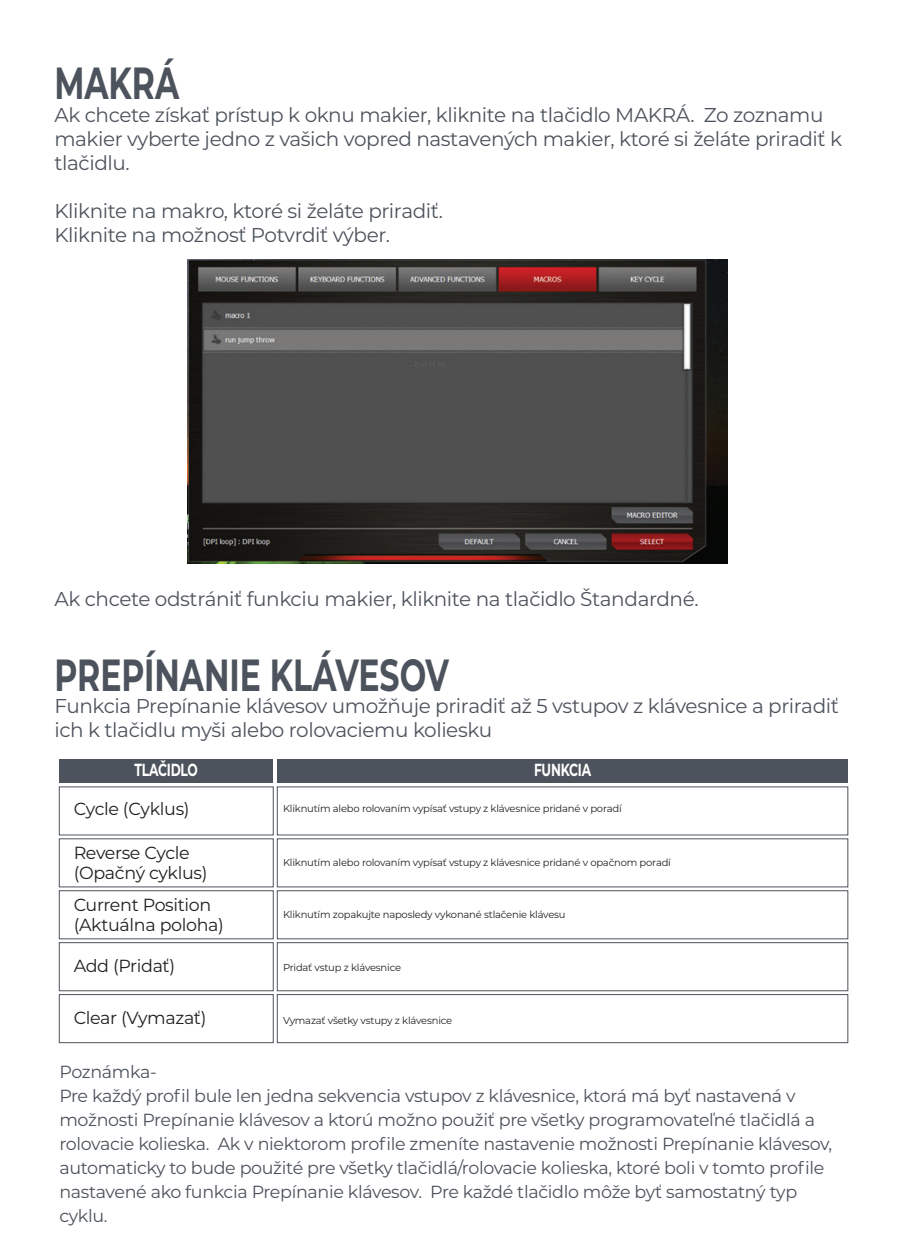
<style>
.page{position:relative;width:900px;height:1260px;background:#fff}
.page>*{position:absolute;margin:0;border:0;box-sizing:border-box;transform-origin:0 0}
.t1{font:700 45px "Montserrat";color:#4d535c;scale:.7 1}
.t2{font:20px/24px "Montserrat";letter-spacing:-.02em;color:#4d535c}
.t3{font:17.5px/24px "Montserrat";letter-spacing:-.02em;color:#4d535c}
.t4{font:17.5px/20px "Montserrat";letter-spacing:-.02em;color:#231f20}
.t5{font:700 17.5px "Montserrat";letter-spacing:-.02em;color:#fff;scale:.7 1}
.t6{font:10px "Montserrat";letter-spacing:-.02em;color:#231f20}
</style>
<div class="page">
<img style="left:188px;top:260px;width:540px;height:303px">
<div style="left:59px;top:759px;width:214px;height:24px;background:#4d535c"></div>
<div style="left:277px;top:759px;width:571px;height:24px;background:#4d535c"></div>
<div style="left:59px;top:890px;width:215px;height:49px;border:1px solid #4d535c"></div>
<div style="left:277px;top:890px;width:571px;height:49px;border:1px solid #4d535c"></div>
<div style="left:59px;top:942px;width:215px;height:49px;border:1px solid #4d535c"></div>
<div style="left:277px;top:942px;width:571px;height:49px;border:1px solid #4d535c"></div>
<div style="left:59px;top:994px;width:215px;height:49px;border:1px solid #4d535c"></div>
<div style="left:277px;top:994px;width:571px;height:49px;border:1px solid #4d535c"></div>
<h1 class="t1" style="left:54px;top:50px;width:180px">MAKRÁ</h1>
<p class="t2" style="left:54px;top:102px;width:789px">Ak chcete získať prístup k oknu makier, kliknite na tlačidlo MAKRÁ. Zo zoznamu makier vyberte jedno z vašich vopred nastavených makier, ktoré si želáte priradiť k tlačidlu.</p>
<p class="t2" style="left:54px;top:198px;width:390px">Kliknite na makro, ktoré si želáte priradiť.<br>Kliknite na možnosť Potvrdiť výber.</p>
<p class="t2" style="left:54px;top:586px;width:646px">Ak chcete odstrániť funkciu makier, kliknite na tlačidlo Štandardné.</p>
<h1 class="t1" style="left:54px;top:643px;width:565px">PREPÍNANIE KLÁVESOV</h1>
<p class="t2" style="left:54px;top:693px;width:786px">Funkcia Prepínanie klávesov umožňuje priradiť až 5 vstupov z klávesnice a priradiť ich k tlačidlu myši alebo rolovaciemu koliesku</p>
<p class="t5" style="left:135px;top:757px;width:92px">TLAČIDLO</p>
<p class="t5" style="left:534px;top:757px;width:83px">FUNKCIA</p>
<p class="t4" style="left:74px;top:798px;width:117px">Cycle (Cyklus)</p>
<p class="t6" style="left:283px;top:802px;width:340px">Kliknutím alebo rolovaním vypísať vstupy z klávesnice pridané v poradí</p>
<p class="t4" style="left:74px;top:842px;width:135px">Reverse Cycle (Opačný cyklus)</p>
<p class="t4" style="left:74px;top:894px;width:152px">Current Position (Aktuálna poloha)</p>
<p class="t4" style="left:74px;top:955px;width:103px">Add (Pridať)</p>
<p class="t4" style="left:74px;top:1008px;width:134px">Clear (Vymazať)</p>
<p class="t6" style="left:283px;top:856px;width:389px">Kliknutím alebo rolovaním vypísať vstupy z klávesnice pridané v opačnom poradí</p>
<p class="t6" style="left:283px;top:908px;width:284px">Kliknutím zopakujte naposledy vykonané stlačenie klávesu</p>
<p class="t6" style="left:283px;top:960px;width:120px">Pridať vstup z klávesnice</p>
<p class="t6" style="left:283px;top:1013px;width:171px">Vymazať všetky vstupy z klávesnice</p>
<p class="t3" style="left:59px;top:1059px;width:774px">Poznámka-<br>Pre každý profil bule len jedna sekvencia vstupov z klávesnice, ktorá má byť nastavená v možnosti Prepínanie klávesov a ktorú možno použiť pre všetky programovateľné tlačidlá a rolovacie kolieska. Ak v niektorom profile zmeníte nastavenie možnosti Prepínanie klávesov, automaticky to bude použité pre všetky tlačidlá/rolovacie kolieska, ktoré boli v tomto profile nastavené ako funkcia Prepínanie klávesov. Pre každé tlačidlo môže byť samostatný typ cyklu.</p>
</div>
